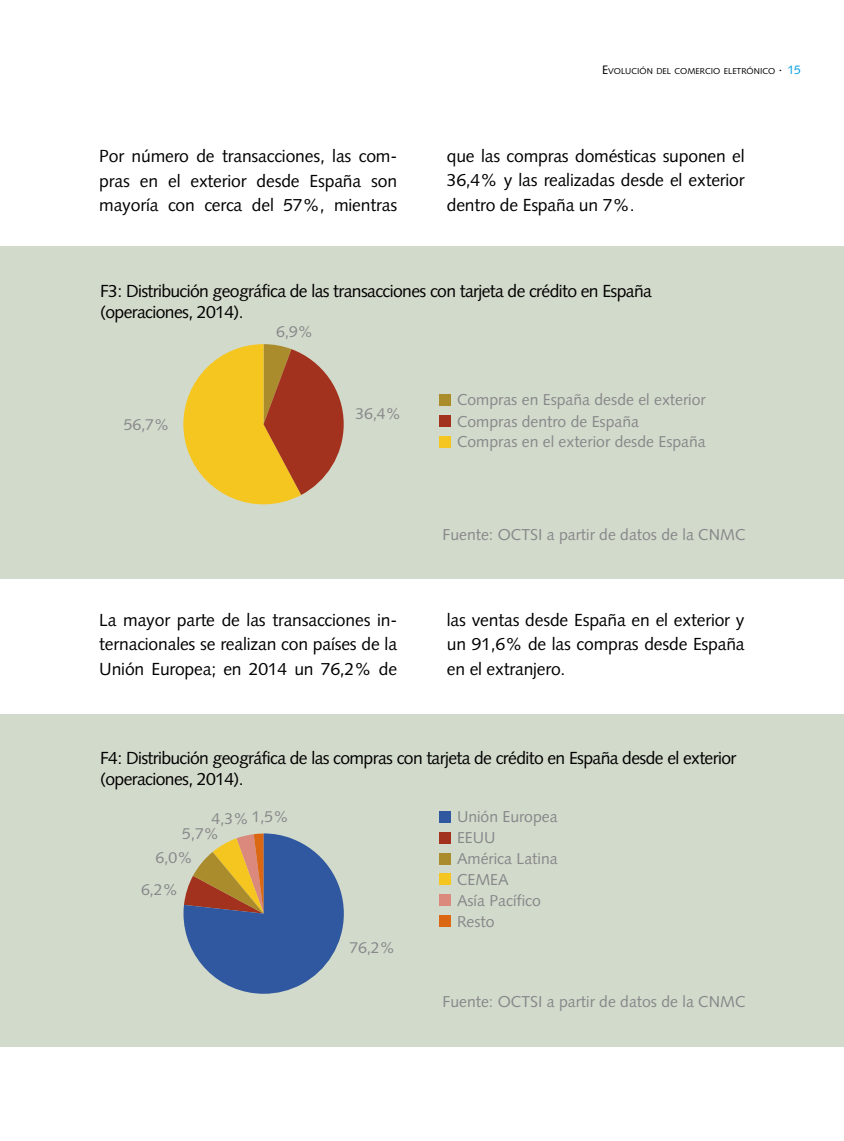
<style>
.page{position:relative;width:844px;height:1141px;background:#fff}
.page>*{position:absolute;margin:0;border:0;box-sizing:border-box;transform-origin:0 0}
.t1{font:17.5px/24.5px "Syntax";letter-spacing:-.035em;color:#000;text-align:justify}
.t2{font:15.75px/21px "Syntax";color:#87888a}
.t3{font:12.25px "Syntax";color:#009ee0}
.t4{font:8.58px "Syntax";color:#000}
.s1{font-size:12.25px}
</style>
<div class="page">
<div style="left:1px;top:248px;width:842px;height:331px;background:#d2dacb"></div>
<div style="left:439px;top:394px;width:12px;height:11px;background:#aa8c2c"></div>
<div style="left:439px;top:415px;width:12px;height:11px;background:#a2321d"></div>
<div style="left:439px;top:436px;width:12px;height:11px;background:#f5c620"></div>
<svg style="left:183px;top:344px;width:160px;height:160px"></svg>
<div style="left:1px;top:714px;width:842px;height:332px;background:#d2dacb"></div>
<div style="left:439px;top:811px;width:12px;height:11px;background:#2f58a0"></div>
<div style="left:439px;top:832px;width:12px;height:11px;background:#a2321d"></div>
<div style="left:439px;top:853px;width:12px;height:11px;background:#aa8c2c"></div>
<div style="left:439px;top:874px;width:12px;height:11px;background:#f5c620"></div>
<div style="left:439px;top:895px;width:12px;height:11px;background:#db887d"></div>
<div style="left:439px;top:916px;width:12px;height:11px;background:#dc6712"></div>
<svg style="left:183px;top:833px;width:161px;height:161px"></svg>
<p class="t3" style="left:787px;top:62px;width:15px">15</p>
<p class="t4" style="left:602px;top:66px;width:181px"><span class="s1">E</span>VOLUCIÓN DEL COMERCIO ELETRÓNICO <span class="s1">·</span></p>
<p class="t1" style="left:99px;top:144px;width:299px">Por número de transacciones, las com&shy;pras en el exterior desde España son mayoría con cerca del 57%, mientras</p>
<p class="t1" style="left:446px;top:144px;width:299px">que las compras domésticas suponen el 36,4% y las realizadas desde el exterior dentro de España un 7%.</p>
<p class="t1" style="left:100px;top:281px;width:553px;line-height:21px">F3: Distribución geográfica de las transacciones con tarjeta de crédito en España (operaciones, 2014).</p>
<p class="t2" style="left:124px;top:415px;width:47px">56,7%</p>
<p class="t2" style="left:276px;top:321px;width:39px">6,9%</p>
<p class="t2" style="left:355px;top:403px;width:47px">36,4%</p>
<p class="t2" style="left:457px;top:390px;width:250px">Compras en España desde el exterior</p>
<p class="t2" style="left:457px;top:411px;width:250px">Compras dentro de España<br>Compras en el exterior desde España</p>
<p class="t2" style="left:442px;top:524px;width:304px">Fuente: OCTSI a partir de datos de la CNMC</p>
<p class="t1" style="left:99px;top:608px;width:299px">La mayor parte de las transacciones in&shy;ternacionales se realizan con países de la U nión Europea; en 2014 un 76,2% de</p>
<p class="t1" style="left:446px;top:608px;width:299px">las ventas desde España en el exterior y un 91,6% de las compras desde España en el extranjero.</p>
<p class="t1" style="left:100px;top:747px;width:637px;line-height:21px">F4: Distribución geográfica de las compras con tarjeta de crédito en España desde el exterior (operaciones, 2014).</p>
<p class="t2" style="left:182px;top:810px;width:108px;line-height:15.8px;text-indent:29px">4,3% 1,5%<br>5,7%</p>
<p class="t2" style="left:141px;top:841px;width:53px;line-height:31.8px;text-indent:15px">6,0%<br>6,2%</p>
<p class="t2" style="left:457px;top:806px;width:102px">Unión Europea</p>
<p class="t2" style="left:457px;top:827px;width:102px">EEUU<br>América Latina<br>CEMEA<br>Asía Pacífico<br>Resto</p>
<p class="t2" style="left:349px;top:937px;width:47px">76,2%</p>
<p class="t2" style="left:442px;top:991px;width:304px">Fuente: OCTSI a partir de datos de la CNMC</p>
</div>
